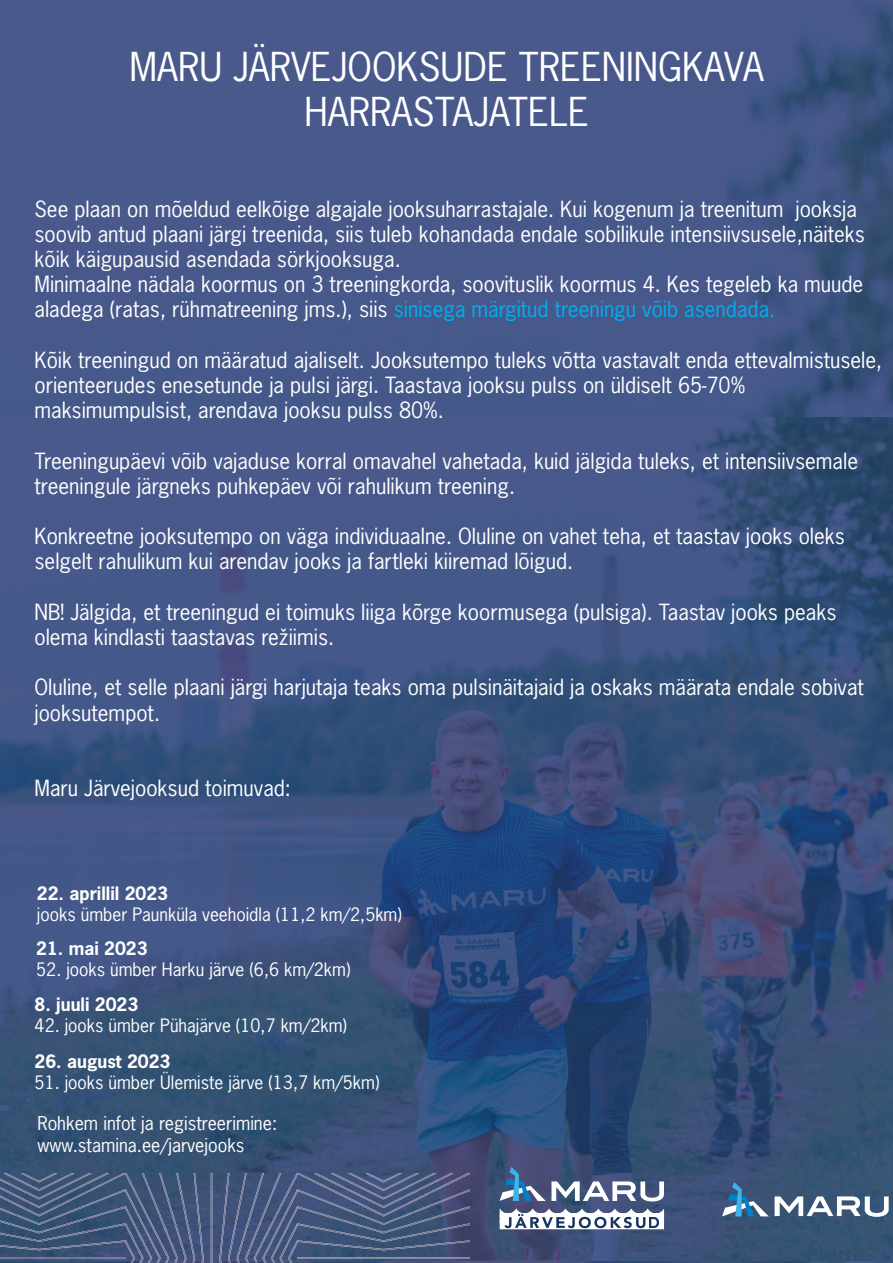
<style>
.page{position:relative;width:893px;height:1263px;background:#fff}
.page>*{position:absolute;margin:0;border:0;box-sizing:border-box;transform-origin:0 0}
.t1{font:37.5px/45px "News Gothic Std";color:#fff;text-align:center}
.t2{font:21px/25.2px "News Gothic Std";color:#fff}
.t3{font:18px/21.6px "News Gothic Std";color:#fff}
.t4{font:17.4px "News Gothic Std";color:#fff}
.t5{font:700 17.4px "News Gothic Std";color:#fff}
.s1{color:#00aeef}
</style>
<div class="page">
<img style="left:0;top:1261px;width:893px;height:2px">
<img style="left:0;top:0;width:893px;height:417px">
<img style="left:0;top:417px;width:577px;height:844px">
<img style="left:577px;top:417px;width:316px;height:844px">
<svg style="left:500px;top:1167px;width:164px;height:34px"></svg>
<svg style="left:500px;top:1208px;width:164px;height:21px"></svg>
<svg style="left:722px;top:1182px;width:47px;height:34px;background:#4e769a"></svg>
<svg style="left:775px;top:1196px;width:114px;height:21px"></svg>
<img style="left:0;top:1257px;width:125px;height:2px">
<img style="left:0;top:1242px;width:125px;height:8px">
<img style="left:0;top:1233px;width:125px;height:9px">
<img style="left:0;top:1225px;width:125px;height:8px">
<img style="left:0;top:1216px;width:125px;height:9px">
<img style="left:0;top:1173px;width:125px;height:43px">
<img style="left:0;top:1173px;width:109px;height:35px">
<img style="left:298px;top:1173px;width:172px;height:86px">
<img style="left:131px;top:1261px;width:161px;height:2px">
<img style="left:126px;top:1173px;width:172px;height:88px">
<h1 class="t1" style="left:129px;top:44px;width:636px">MARU JÄRVEJOOKSUDE TREENINGKAVA<br>HARRASTAJATELE</h1>
<p class="t2" style="left:34px;top:196px;width:832px">See plaan on mõeldud eelkõige algajale jooksuharrastajale. Kui kogenum ja treenitum jooksja soovib antud plaani järgi treenida, siis tuleb kohandada endale sobilikule intensiivsusele,näiteks kõik käigupausid asendada sörkjooksuga.<br>Minimaalne nädala koormus on 3 treeningkorda, soovituslik koormus 4. Kes tegeleb ka muude aladega (ratas, rühmatreening jms.), siis <span class="s1">sinisega märgitud treeningu võib asendada.</span></p>
<p class="t2" style="left:34px;top:347px;width:849px">Kõik treeningud on määratud ajaliselt. Jooksutempo tuleks võtta vastavalt enda ettevalmistusele, orienteerudes enesetunde ja pulsi järgi. Taastava jooksu pulss on üldiselt 65-70% maksimumpulsist, arendava jooksu pulss 80%.</p>
<p class="t2" style="left:34px;top:448px;width:825px">Treeningupäevi võib vajaduse korral omavahel vahetada, kuid jälgida tuleks, et intensiivsemale treeningule järgneks puhkepäev või rahulikum treening.</p>
<p class="t2" style="left:34px;top:523px;width:812px">Konkreetne jooksutempo on väga individuaalne. Oluline on vahet teha, et taastav jooks oleks selgelt rahulikum kui arendav jooks ja fartleki kiiremad lõigud.</p>
<p class="t2" style="left:34px;top:599px;width:803px">NB! Jälgida, et treeningud ei toimuks liiga kõrge koormusega (pulsiga). Taastav jooks peaks olema kindlasti taastavas režiimis.</p>
<p class="t2" style="left:34px;top:675px;width:831px">Oluline, et selle plaani järgi harjutaja teaks oma pulsinäitajaid ja oskaks määrata endale sobivat jooksutempot.</p>
<p class="t2" style="left:34px;top:775px;width:258px">Maru Järvejooksud toimuvad:</p>
<p class="t5" style="left:37px;top:881px;width:133px">22. aprillil 2023</p>
<p class="t4" style="left:37px;top:903px;width:367px">jooks ümber Paunküla veehoidla (11,2 km/2,5km)</p>
<p class="t5" style="left:36px;top:937px;width:113px">21. mai 2023</p>
<p class="t4" style="left:36px;top:958px;width:316px">52. jooks ümber Harku järve (6,6 km/2km)</p>
<p class="t5" style="left:35px;top:993px;width:105px">8. juuli 2023</p>
<p class="t4" style="left:35px;top:1014px;width:314px">42. jooks ümber Pühajärve (10,7 km/2km)</p>
<p class="t5" style="left:35px;top:1050px;width:137px">26. august 2023</p>
<p class="t4" style="left:35px;top:1071px;width:346px">51. jooks ümber Ülemiste järve (13,7 km/5km)</p>
<p class="t3" style="left:37px;top:1112px;width:241px">Rohkem infot ja registreerimine: www.stamina.ee/jarvejooks</p>
</div>
